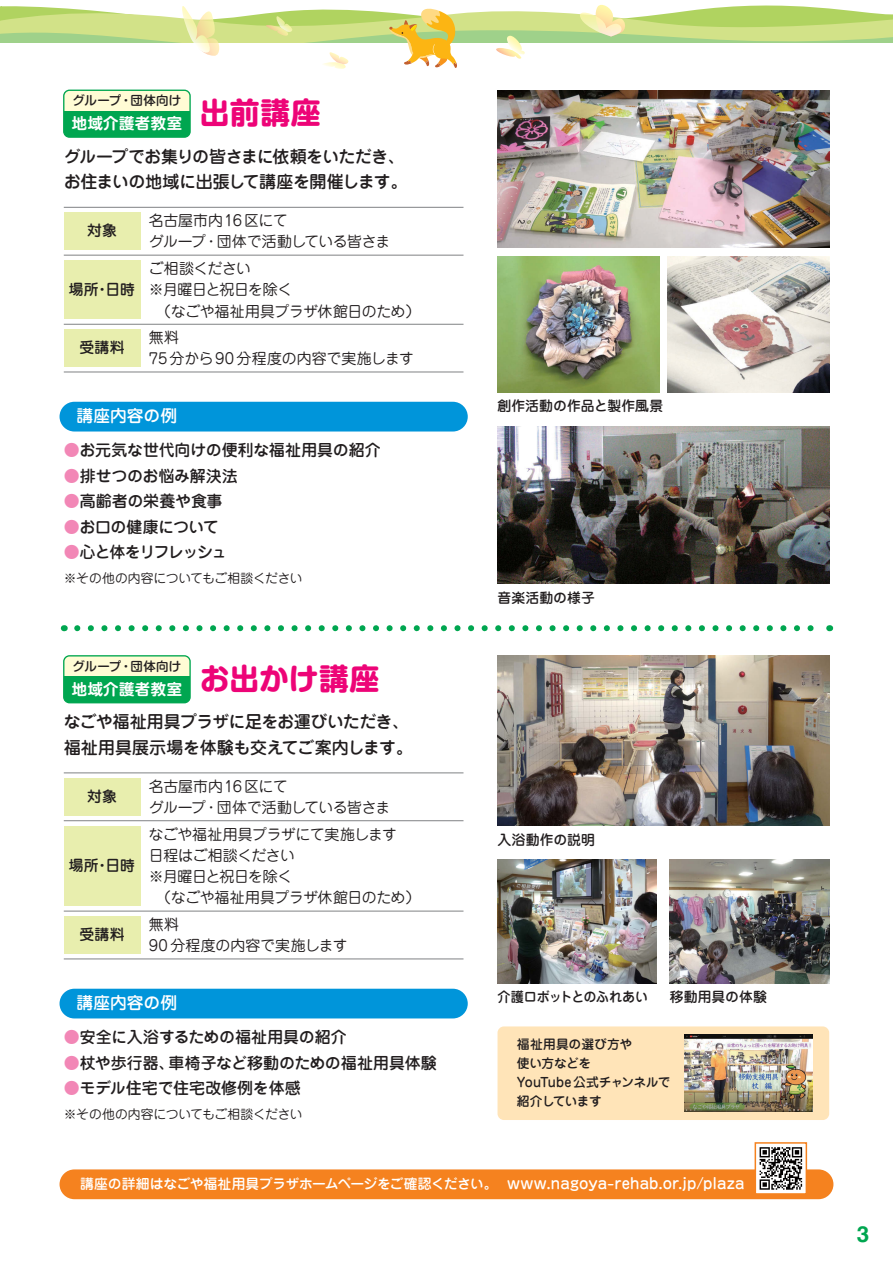
<style>
.page{position:relative;width:893px;height:1263px;background:#fff}
.page>*{position:absolute;margin:0;border:0;box-sizing:border-box;transform-origin:0 0}
.t1{font:700 22.5px "Helvetica";color:#00a650}
.t2{font:500 16.95px/25.5px "Jun 34 Pro";letter-spacing:-.03em;color:#221e1f}
.t3{font:500 16.8px "Jun 34 Pro";color:#fff}
.t4{font:500 15.9px "Jun 34 Pro";letter-spacing:-.01em;color:#221e1f}
.t5{font:500 15.9px "Jun 34 Pro";letter-spacing:-.085em;color:#221e1f}
.t6{font:500 15.9px "Jun 34 Pro";letter-spacing:-.03em;color:#221e1f}
.t7{font:700 15.3px "Shin M Go Pro De";letter-spacing:.04em;color:#fff}
.t8{font:14.85px/21.3px "Jun 201 Pro";letter-spacing:-.02em;color:#221e1f}
.t9{font:500 14.85px "Jun 34 Pro";letter-spacing:.005em;color:#fff}
.t10{font:14.85px/21.3px "Jun 201 Pro";color:#221e1f}
.t11{font:500 14.85px "Jun 34 Pro";letter-spacing:.01em;color:#221e1f}
.t12{font:14.85px/21.3px "Jun 201 Pro";letter-spacing:.005em;color:#221e1f}
.t13{font:500 13.8px "Jun 34 Pro";color:#221e1f}
.t14{font:500 13.8px "Jun 34 Pro";letter-spacing:-.025em;color:#fff}
.t15{font:500 13.8px "Jun 34 Pro";letter-spacing:-.03em;color:#221e1f;scale:.95 1}
.t16{font:12.75px "Jun 201 Pro";letter-spacing:-.005em;color:#221e1f}
.t17{font:500 12.75px/19.2px "Jun 34 Pro";letter-spacing:-.03em;color:#221e1f}
.t18{font:500 12.45px "Shin M Go Pro";letter-spacing:.025em;color:#221e1f}
.s1{color:#f287b6}
</style>
<div class="page">
<svg style="left:0;top:4px;width:893px;height:65px"></svg>
<div style="left:60px;top:1169px;width:773px;height:30px;background:#f5821f;border-radius:15px"></div>
<div style="left:497px;top:1026px;width:332px;height:94px;background:#ffe4b8;border-radius:6px"></div>
<div style="left:60px;top:402px;width:408px;height:29px;background:#0095da;border-radius:15px"></div>
<div style="left:60px;top:989px;width:408px;height:29px;background:#0095da;border-radius:15px"></div>
<img style="left:497px;top:90px;width:332px;height:158px">
<div style="left:64px;top:110px;width:126px;height:27px;background:#00a650"></div>
<div style="left:64px;top:90px;width:126px;height:20px;background:#fffcd5"></div>
<div style="left:63px;top:90px;width:128px;height:48px;border:1px solid #00a650;border-radius:6px"></div>
<div style="left:64px;top:676px;width:126px;height:27px;background:#00a650"></div>
<div style="left:64px;top:656px;width:126px;height:20px;background:#fffcd5"></div>
<div style="left:63px;top:655px;width:128px;height:48px;border:1px solid #00a650;border-radius:6px"></div>
<div style="left:64px;top:213px;width:76px;height:37px;background:#e8eeae"></div>
<div style="left:64px;top:330px;width:76px;height:37px;background:#e8eeae"></div>
<div style="left:64px;top:260px;width:76px;height:59px;background:#e8eeae"></div>
<div style="left:64px;top:778px;width:76px;height:37px;background:#e8eeae"></div>
<div style="left:64px;top:916px;width:76px;height:38px;background:#e8eeae"></div>
<div style="left:64px;top:826px;width:76px;height:80px;background:#e8eeae"></div>
<img style="left:497px;top:426px;width:332px;height:157px">
<img style="left:497px;top:656px;width:332px;height:170px">
<hr style="left:64px;top:207px;width:399px;height:1px;background:#808284">
<hr style="left:64px;top:773px;width:399px;height:1px;background:#808284">
<hr style="left:64px;top:820px;width:399px;height:1px;background:#808284">
<hr style="left:64px;top:911px;width:399px;height:1px;background:#808284">
<hr style="left:64px;top:959px;width:399px;height:1px;background:#808284">
<hr style="left:64px;top:255px;width:399px;height:1px;background:#808284">
<hr style="left:64px;top:324px;width:399px;height:1px;background:#808284">
<hr style="left:64px;top:372px;width:399px;height:1px;background:#808284">
<img style="left:497px;top:256px;width:162px;height:136px">
<img style="left:668px;top:256px;width:161px;height:136px">
<img style="left:497px;top:860px;width:160px;height:123px">
<img style="left:670px;top:860px;width:159px;height:123px">
<svg style="left:77px;top:625px;width:737px;height:6px"></svg>
<img style="left:684px;top:1035px;width:128px;height:76px">
<svg style="left:758px;top:1147px;width:46px;height:45px"></svg>
<div style="left:755px;top:1142px;width:52px;height:53px;border:2px solid #f5821f"></div>
<svg style="left:760px;top:1147px;width:42px;height:43px;background:#7f7e7e"></svg>
<p class="t18" style="left:72px;top:90px;width:110px">グループ・団体向け</p>
<p class="t7" style="left:72px;top:111px;width:250px">地域介護者教室 <sup>出前講座</sup></p>
<p class="t2" style="left:64px;top:142px;width:346px">グループでお集りの皆さまに依頼をいただき、お住まいの地域に出張して講座を開催します。</p>
<p class="t11" style="left:87px;top:219px;width:32px">対象</p>
<p class="t11" style="left:69px;top:277px;width:68px">場所・日時</p>
<p class="t11" style="left:79px;top:336px;width:47px">受講料</p>
<p class="t8" style="left:149px;top:208px;width:243px">名古屋市内16区にて<br>グループ・団体で活動している皆さま</p>
<p class="t8" style="left:149px;top:256px;width:273px">ご相談ください<br>※月曜日と祝日を除く<br>　（なごや福祉用具プラザ休館日のため）</p>
<p class="t10" style="left:149px;top:325px;width:267px">無料<br>75分から90 分程度の内容で実施します</p>
<p class="t3" style="left:77px;top:402px;width:102px">講座内容の例</p>
<p class="t4" style="left:64px;top:437px;width:318px"><span class="s1">●</span>お元気な世代向けの便利な福祉用具の紹介</p>
<p class="t4" style="left:64px;top:463px;width:175px"><span class="s1">●</span>排せつのお悩み解決法</p>
<p class="t4" style="left:64px;top:489px;width:160px"><span class="s1">●</span>高齢者の栄養や食事</p>
<p class="t6" style="left:64px;top:514px;width:157px"><span class="s1">●</span>お口の健康について</p>
<p class="t5" style="left:64px;top:540px;width:165px"><span class="s1">●</span>心と体をリフレッシュ</p>
<p class="t16" style="left:64px;top:568px;width:240px">※その他の内容についてもご相談ください</p>
<p class="t18" style="left:72px;top:656px;width:110px">グループ・団体向け</p>
<p class="t7" style="left:72px;top:676px;width:309px">地域介護者教室 <sup>お出かけ講座</sup></p>
<p class="t2" style="left:64px;top:707px;width:351px">なごや福祉用具プラザに足をお運びいただき、福祉用具展示場を体験も交えてご案内します。</p>
<p class="t11" style="left:87px;top:784px;width:32px">対象</p>
<p class="t11" style="left:69px;top:853px;width:68px">場所・日時</p>
<p class="t11" style="left:79px;top:922px;width:47px">受講料</p>
<p class="t8" style="left:149px;top:774px;width:243px">名古屋市内16区にて<br>グループ・団体で活動している皆さま</p>
<p class="t8" style="left:149px;top:822px;width:273px">なごや福祉用具プラザにて実施します<br>日程はご相談ください<br>※月曜日と祝日を除く<br>　（なごや福祉用具プラザ休館日のため）</p>
<p class="t12" style="left:149px;top:912px;width:200px">無料<br>90分程度の内容で実施します</p>
<p class="t3" style="left:77px;top:989px;width:102px">講座内容の例</p>
<p class="t4" style="left:64px;top:1024px;width:285px"><span class="s1">●</span>安全に入浴するための福祉用具の紹介</p>
<p class="t4" style="left:64px;top:1050px;width:374px"><span class="s1">●</span>杖や歩行器、車椅子など移動のための福祉用具体験</p>
<p class="t4" style="left:64px;top:1075px;width:238px"><span class="s1">●</span>モデル住宅で住宅改修例を体感</p>
<p class="t16" style="left:64px;top:1104px;width:240px">※その他の内容についてもご相談ください</p>
<p class="t13" style="left:497px;top:395px;width:167px">創作活動の作品と製作風景</p>
<p class="t13" style="left:497px;top:586px;width:99px">音楽活動の様子</p>
<p class="t13" style="left:497px;top:829px;width:99px">入浴動作の説明</p>
<p class="t15" style="left:497px;top:986px;width:160px">介護ロボットとのふれあい</p>
<p class="t13" style="left:670px;top:986px;width:99px">移動用具の体験</p>
<p class="t17" style="left:517px;top:1033px;width:155px">福祉用具の選び方や<br>使い方などを<br>YouTube 公式チャンネルで紹介しています</p>
<p class="t14" style="left:80px;top:1173px;width:419px">講座の詳細はなごや福祉用具プラザホームページをご確認ください。</p>
<p class="t9" style="left:507px;top:1171px;width:239px">www.nagoya-rehab.or.jp/plaza</p>
<h1 class="t1" style="left:857px;top:1220px;width:14px">3</h1>
</div>
